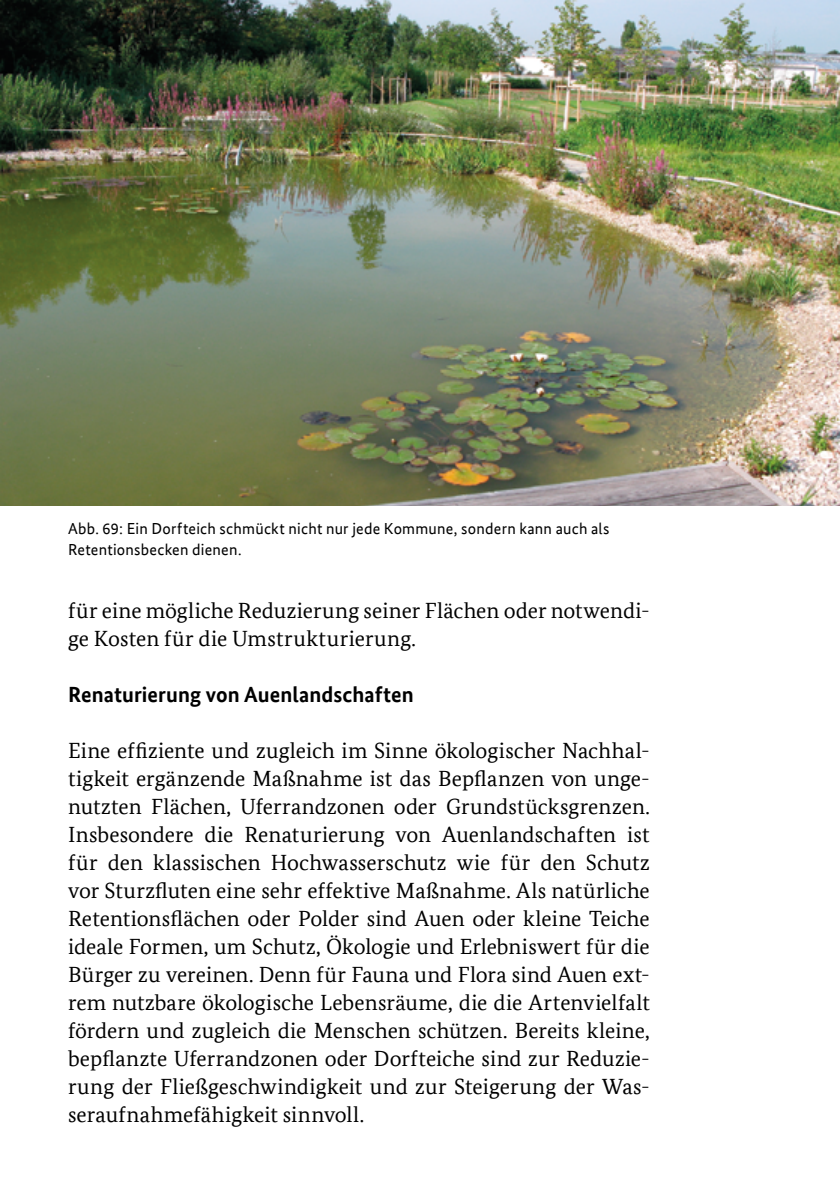
<style>
.page{position:relative;width:840px;height:1191px;background:#fff}
.page>*{position:absolute;margin:0;border:0;box-sizing:border-box;transform-origin:0 0}
.t1{font:22px/28px "Bundes Serif Office";letter-spacing:.005em;color:#000}
.t2{font:700 22px "Bundes Sans Office";letter-spacing:.005em;color:#000}
.t3{font:16px/21px "Bundes Sans Office";letter-spacing:.015em;color:#000}
</style>
<div class="page">
<img style="left:0;top:0;width:839px;height:505px">
<p class="t3" style="left:68px;top:517px;width:542px">Abb. 69: Ein Dorfteich schmückt nicht nur jede Kommune, sondern kann auch als<br>Retentionsbecken dienen.</p>
<p class="t1" style="left:68px;top:596px;width:583px">für eine mögliche Reduzierung seiner Flächen oder notwendi&shy;ge Kosten für die Umstrukturierung.</p>
<p class="t2" style="left:68px;top:681px;width:347px">Renaturierung von Auenlandschaften</p>
<p class="t1" style="left:68px;top:736px;width:583px;text-align:justify">Eine effiziente und zugleich im Sinne ökologischer Nachhal&shy;tigkeit ergänzende Maßnahme ist das Bepflanzen von unge&shy;nutzten Flächen, Uferrandzonen oder Grundstücksgrenzen.<br>Insbesondere die Renaturierung von Auenlandschaften ist für den klassischen Hochwasserschutz wie für den Schutz vor Sturzfluten eine sehr effektive Maßnahme. Als natürliche Retentionsflächen oder Polder sind Auen oder kleine Teiche ideale Formen, um Schutz, Ökologie und Erlebniswert für die Bürger zu vereinen. Denn für Fauna und Flora sind Auen ext&shy;rem nutzbare ökologische Lebensräume, die die Artenvielfalt fördern und zugleich die Menschen schützen. Bereits kleine, bepflanzte Uferrandzonen oder Dorfteiche sind zur Reduzie&shy;rung der Fließgeschwindigkeit und zur Steigerung der Was&shy;seraufnahmefähigkeit sinnvoll.</p>
</div>
